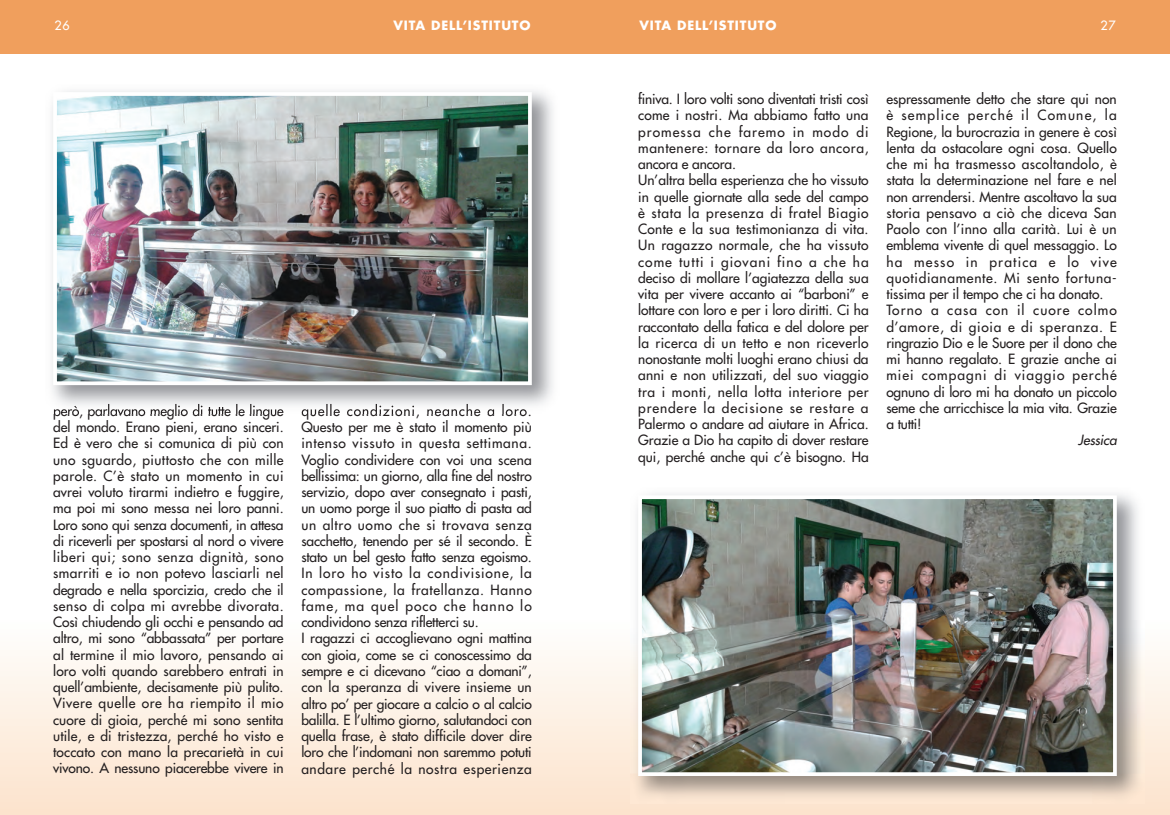
<style>
.page{position:relative;width:1170px;height:815px;background:#fff}
.page>*{position:absolute;margin:0;border:0;box-sizing:border-box;transform-origin:0 0}
.t1{font:13.75px/16.2px "Futura";color:#231f20}
.t2{font:italic 13.75px "Futura";color:#231f20}
.t3{font:700 12.5px "Futura";letter-spacing:.07em;color:#fff}
.t4{font:12.5px "Futura";color:#fff}
</style>
<div class="page">
<div style="left:585px;top:0;width:584px;height:53px;background:#f09f5d"></div>
<div style="left:0;top:620px;width:585px;height:195px;background:linear-gradient(to bottom,#fefffd,#fce3cc)"></div>
<div style="left:585px;top:620px;width:584px;height:195px;background:linear-gradient(to bottom,#fefffd,#fce3cc)"></div>
<div style="left:0;top:0;width:585px;height:53px;background:#f09f5d"></div>
<img style="left:52px;top:91px;width:501px;height:322px">
<img style="left:54px;top:404px;width:116px;height:9px">
<img style="left:302px;top:404px;width:144px;height:9px">
<img style="left:58px;top:97px;width:468px;height:283px">
<div style="left:53px;top:92px;width:478px;height:293px;border:4px solid #fff"></div>
<img style="left:630px;top:494px;width:514px;height:310px">
<img style="left:643px;top:500px;width:468px;height:271px">
<div style="left:638px;top:495px;width:478px;height:281px;border:4px solid #fff"></div>
<p class="t4" style="left:54px;top:19px;width:17px">26</p>
<p class="t3" style="left:393px;top:20px;width:139px">VITA DELL’ISTITUTO</p>
<p class="t3" style="left:639px;top:20px;width:139px">VITA DELL’ISTITUTO</p>
<p class="t4" style="left:1100px;top:19px;width:17px">27</p>
<p class="t1" style="left:53px;top:404px;width:232px;text-align:justify">però, parlavano meglio di tutte le lingue del mondo. Erano pieni, erano sinceri.<br>Ed è vero che si comunica di più con uno sguardo, piuttosto che con mille parole. C’è stato un momento in cui avrei voluto tirarmi indietro e fuggire, ma poi mi sono messa nei loro panni.<br>Loro sono qui senza documenti, in attesa di riceverli per spostarsi al nord o vivere liberi qui; sono senza dignità, sono smarriti e io non potevo lasciarli nel degrado e nella sporcizia, credo che il senso di colpa mi avrebbe divorata.<br>Così chiudendo gli occhi e pensando ad altro, mi sono “abbassata” per portare al termine il mio lavoro, pensando ai loro volti quando sarebbero entrati in quell’ambiente, decisamente più pulito.<br>Vivere quelle ore ha riempito il mio cuore di gioia, perché mi sono sentita utile, e di tristezza, perché ho visto e toccato con mano la precarietà in cui vivono. A nessuno piacerebbe vivere in</p>
<p class="t1" style="left:301px;top:404px;width:232px">quelle condizioni, neanche a loro.<br>Questo per me è stato il momento più intenso vissuto in questa settimana.<br>Voglio condividere con voi una scena bellissima: un giorno, alla fine del nostro servizio, dopo aver consegnato i pasti, un uomo porge il suo piatto di pasta ad un altro uomo che si trovava senza sacchetto, tenendo per sé il secondo. È stato un bel gesto fatto senza egoismo.<br>In loro ho visto la condivisione, la compassione, la fratellanza. Hanno fame, ma quel poco che hanno lo condividono senza rifletterci su.<br>I ragazzi ci accoglievano ogni mattina con gioia, come se ci conoscessimo da sempre e ci dicevano “ciao a domani”, con la speranza di vivere insieme un altro po’ per giocare a calcio o al calcio balilla. E l’ultimo giorno, salutandoci con quella frase, è stato difficile dover dire loro che l’indomani non saremmo potuti andare perché la nostra esperienza</p>
<p class="t1" style="left:638px;top:92px;width:232px">finiva. I loro volti sono diventati tristi così come i nostri. Ma abbiamo fatto una promessa che faremo in modo di mantenere: tornare da loro ancora, ancora e ancora.<br>Un’altra bella esperienza che ho vissuto in quelle giornate alla sede del campo è stata la presenza di fratel Biagio Conte e la sua testimonianza di vita.<br>Un ragazzo normale, che ha vissuto come tutti i giovani fino a che ha deciso di mollare l’agiatezza della sua vita per vivere accanto ai “barboni” e lottare con loro e per i loro diritti. Ci ha raccontato della fatica e del dolore per la ricerca di un tetto e non riceverlo nonostante molti luoghi erano chiusi da anni e non utilizzati, del suo viaggio tra i monti, nella lotta interiore per prendere la decisione se restare a Palermo o andare ad aiutare in Africa.<br>Grazie a Dio ha capito di dover restare qui, perché anche qui c’è bisogno. Ha</p>
<p class="t1" style="left:886px;top:92px;width:232px">espressamente detto che stare qui non è semplice perché il Comune, la Regione, la burocrazia in genere è così lenta da ostacolare ogni cosa. Quello che mi ha trasmesso ascoltandolo, è stata la determinazione nel fare e nel non arrendersi. Mentre ascoltavo la sua storia pensavo a ciò che diceva San Paolo con l’inno alla carità. Lui è un emblema vivente di quel messaggio. Lo ha messo in pratica e lo vive quotidianamente. Mi sento fortuna&shy;tissima per il tempo che ci ha donato.<br>Torno a casa con il cuore colmo d’amore, di gioia e di speranza. E ringrazio Dio e le Suore per il dono che mi hanno regalato. E grazie anche ai miei compagni di viaggio perché ognuno di loro mi ha donato un piccolo seme che arricchisce la mia vita. Grazie a tutti!</p>
<p class="t2" style="left:1078px;top:433px;width:42px">Jessica</p>
</div>
